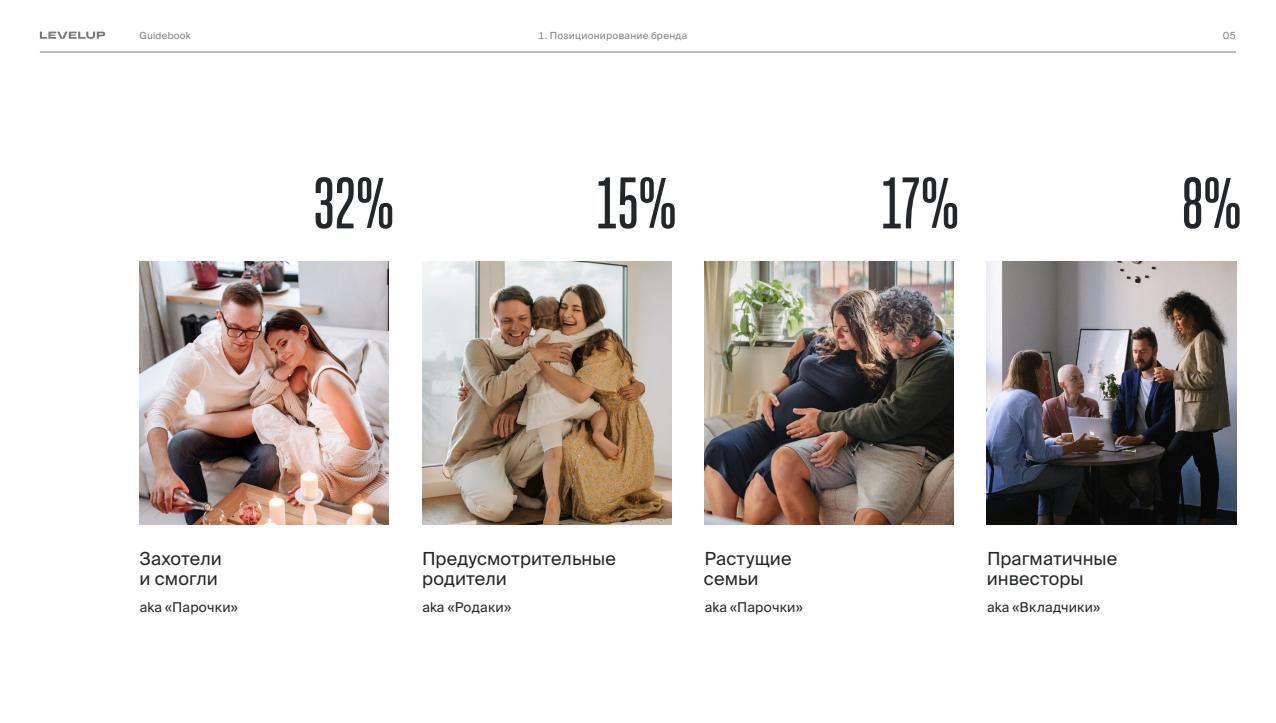
<style>
.page{position:relative;width:1276px;height:723px;background:#fff}
.page>*{position:absolute;margin:0;border:0;box-sizing:border-box;transform-origin:0 0}
.t1{font:75px "Co Fo Kak";color:#24272a}
.t2{font:18px/20.2px "Suisse Intl";letter-spacing:.005em;color:#24272a}
.t3{font:13.5px "Suisse Intl";letter-spacing:.015em;color:#24272a}
.t4{font:9.75px "Suisse Intl";letter-spacing:.035em;color:#808080}
</style>
<div class="page">
<img style="left:422px;top:261px;width:249px;height:264px">
<img style="left:704px;top:261px;width:249px;height:264px">
<img style="left:987px;top:261px;width:249px;height:264px">
<img style="left:140px;top:261px;width:249px;height:264px">
<hr style="left:40px;top:52px;width:1196px;height:1px;background:#7c7d7f">
<svg style="left:40px;top:32px;width:65px;height:7px"></svg>
<p class="t4" style="left:140px;top:30px;width:53px">Guidebook</p>
<p class="t4" style="left:538px;top:30px;width:150px">1. Позиционирование бренда</p>
<p class="t4" style="left:1222px;top:30px;width:15px">05</p>
<p class="t1" style="left:314px;top:168px;width:82px">32%</p>
<p class="t1" style="left:596px;top:168px;width:82px">15%</p>
<p class="t1" style="left:881px;top:168px;width:80px">17%</p>
<p class="t1" style="left:1182px;top:168px;width:61px">8%</p>
<p class="t2" style="left:140px;top:549px;width:84px">Захотели и смогли</p>
<p class="t3" style="left:140px;top:600px;width:99px">aka «Парочки»</p>
<p class="t2" style="left:422px;top:549px;width:195px">Предусмотрительные родители</p>
<p class="t3" style="left:422px;top:600px;width:90px">aka «Родаки»</p>
<p class="t2" style="left:704px;top:549px;width:89px">Растущие семьи</p>
<p class="t3" style="left:705px;top:600px;width:99px">aka «Парочки»</p>
<p class="t2" style="left:987px;top:549px;width:132px">Прагматичные инвесторы</p>
<p class="t3" style="left:987px;top:600px;width:114px">aka «Вкладчики»</p>
</div>
